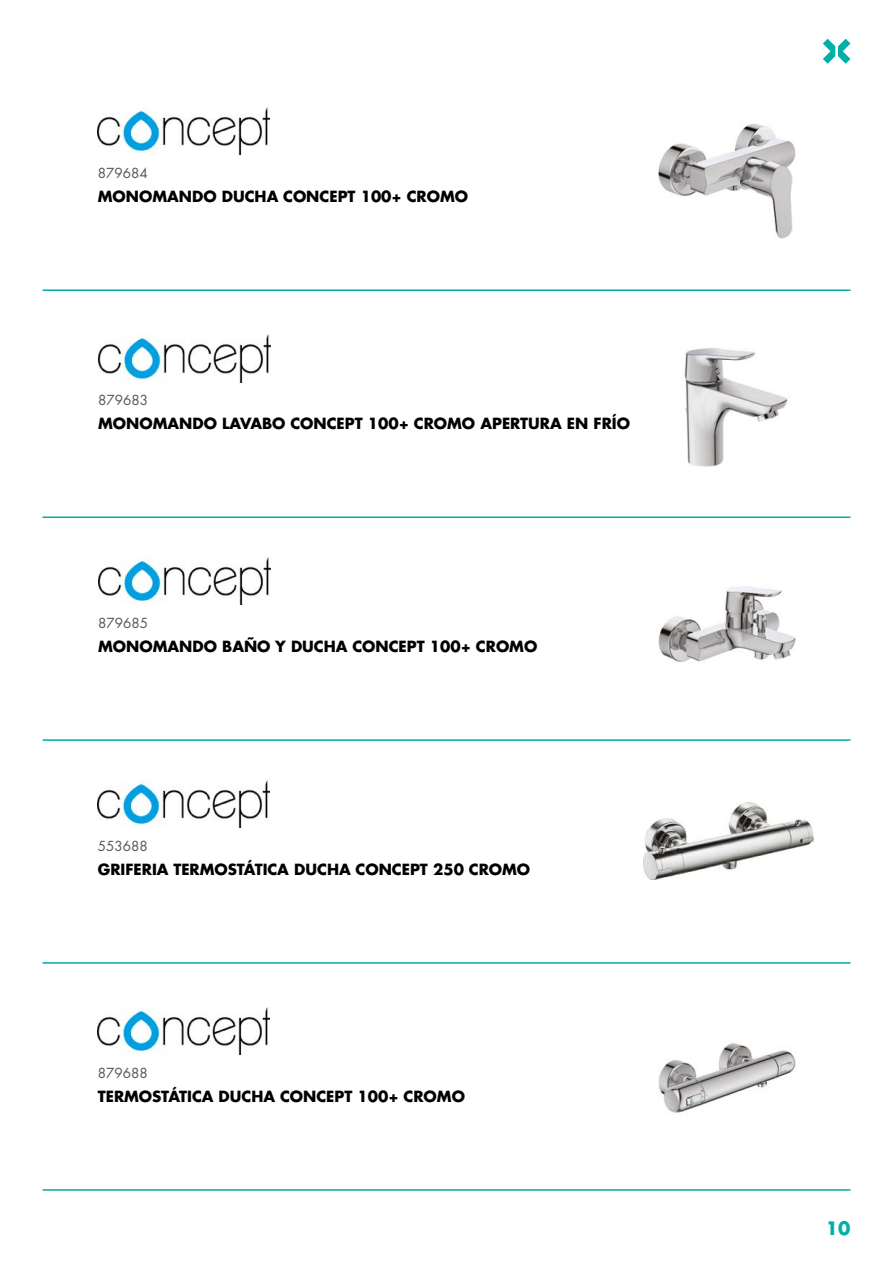
<style>
.page{position:relative;width:893px;height:1263px;background:#fff}
.page>*{position:absolute;margin:0;border:0;box-sizing:border-box;transform-origin:0 0}
.t1{font:700 18px "Futura LT Pro";color:#00afaa}
.t2{font:700 15px "Futura LT Pro";color:#000}
.t3{font:13.5px "Futura LT Pro";color:#575756}
</style>
<div class="page">
<svg style="left:823px;top:39px;width:27px;height:25px"></svg>
<hr style="left:43px;top:962px;width:807px;height:2px;background:#00aaa8">
<img style="left:643px;top:803px;width:170px;height:76px">
<img style="left:98px;top:780px;width:172px;height:48px">
<img style="left:659px;top:1043px;width:136px;height:70px">
<img style="left:98px;top:1007px;width:172px;height:48px">
<hr style="left:43px;top:1189px;width:807px;height:2px;background:#00aaa8">
<img style="left:659px;top:586px;width:136px;height:76px">
<img style="left:98px;top:558px;width:172px;height:47px">
<hr style="left:43px;top:739px;width:807px;height:2px;background:#00aaa8">
<img style="left:98px;top:335px;width:172px;height:47px">
<img style="left:684px;top:348px;width:104px;height:118px">
<hr style="left:43px;top:516px;width:807px;height:2px;background:#00aaa8">
<hr style="left:43px;top:289px;width:807px;height:2px;background:#00aaa8">
<img style="left:659px;top:123px;width:136px;height:116px">
<img style="left:98px;top:108px;width:172px;height:47px">
<p class="t3" style="left:98px;top:164px;width:51px">879684</p>
<p class="t2" style="left:98px;top:185px;width:372px">MONOMANDO DUCHA CONCEPT 100+ CROMO</p>
<p class="t3" style="left:98px;top:391px;width:51px">879683</p>
<p class="t2" style="left:98px;top:412px;width:533px">MONOMANDO LAVABO CONCEPT 100+ CROMO APERTURA EN FRÍO</p>
<p class="t3" style="left:98px;top:614px;width:51px">879685</p>
<p class="t2" style="left:98px;top:635px;width:441px">MONOMANDO BAÑO Y DUCHA CONCEPT 100+ CROMO</p>
<p class="t3" style="left:98px;top:836px;width:51px">553688</p>
<p class="t2" style="left:98px;top:858px;width:434px">GRIFERIA TERMOSTÁTICA DUCHA CONCEPT 250 CROMO</p>
<p class="t3" style="left:98px;top:1063px;width:51px">879688</p>
<p class="t2" style="left:98px;top:1085px;width:369px">TERMOSTÁTICA DUCHA CONCEPT 100+ CROMO</p>
<p class="t1" style="left:826px;top:1215px;width:26px">10</p>
</div>
